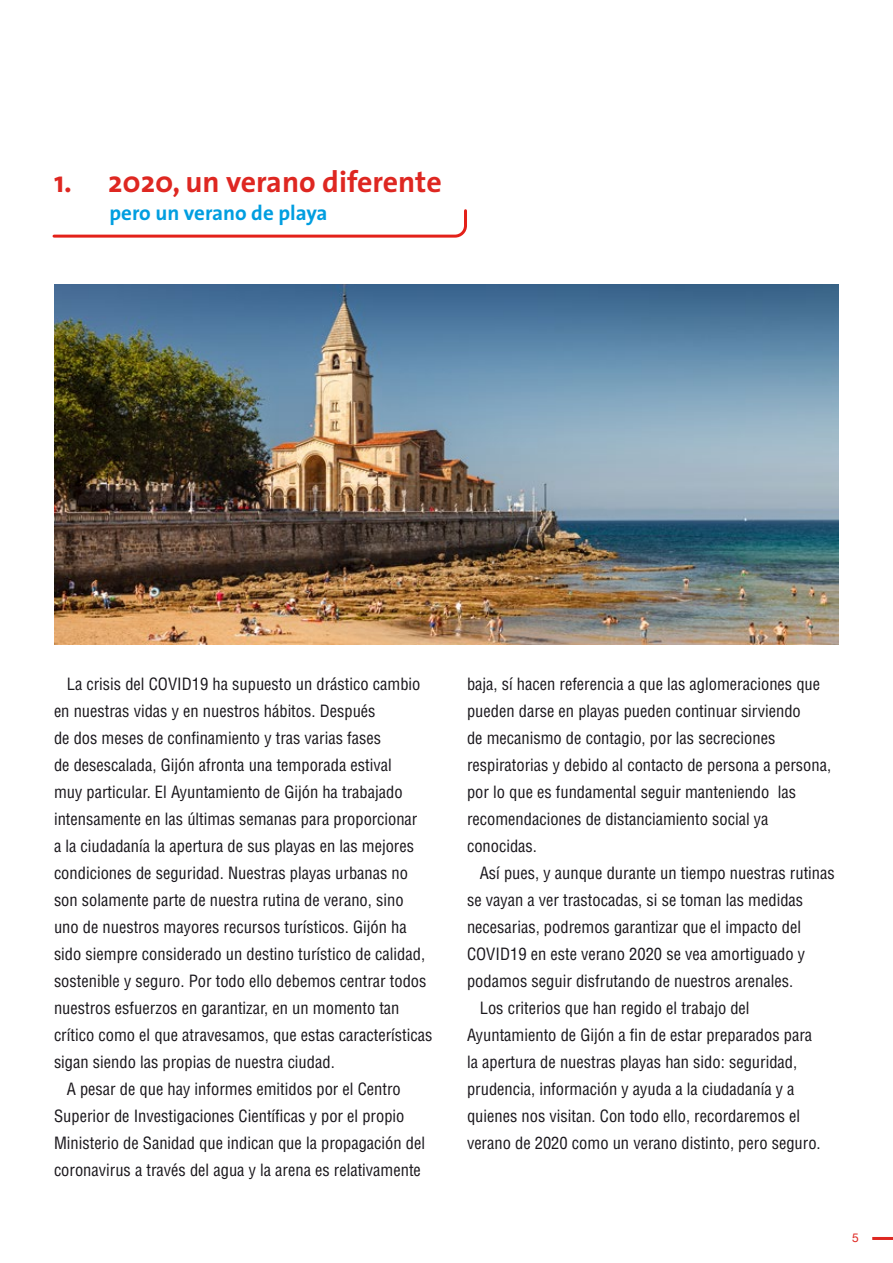
<style>
.page{position:relative;width:893px;height:1263px;background:#fff}
.page>*{position:absolute;margin:0;border:0;box-sizing:border-box;transform-origin:0 0}
.t1{font:700 30px "The Sans";color:#de2721}
.t2{font:700 21px "The Sans";color:#009ee0}
.t3{font:condensed 16.5px/27px "Helvetica LT Std";color:#1a171c}
.t4{font:12px "Helvetica Neue";color:#de2721}
</style>
<div class="page">
<hr style="left:872px;top:1237px;width:21px;height:3px;background:#de2721">
<svg style="left:52px;top:209px;width:415px;height:29px"></svg>
<img style="left:54px;top:284px;width:785px;height:360px">
<h1 class="t1" style="left:54px;top:157px;width:389px">1. 2020, un verano diferente</h1>
<p class="t2" style="left:109px;top:196px;width:220px">pero un verano de playa</p>
<p class="t3" style="left:67px;top:671px;width:355px">La crisis del COVID19 ha supuesto un drástico cambio</p>
<p class="t3" style="left:54px;top:698px;width:323px">en nuestras vidas y en nuestros hábitos. Después</p>
<p class="t3" style="left:54px;top:725px;width:329px">de dos meses de confinamiento y tras varias fases</p>
<p class="t3" style="left:54px;top:752px;width:339px">de desescalada, Gijón afronta una temporada estival</p>
<p class="t3" style="left:54px;top:779px;width:350px">muy particular. El Ayuntamiento de Gijón ha trabajado</p>
<p class="t3" style="left:54px;top:806px;width:365px">intensamente en las últimas semanas para proporcionar</p>
<p class="t3" style="left:54px;top:833px;width:362px">a la ciudadanía la apertura de sus playas en las mejores</p>
<p class="t3" style="left:54px;top:860px;width:356px">condiciones de seguridad. Nuestras playas urbanas no</p>
<p class="t3" style="left:54px;top:887px;width:351px">son solamente parte de nuestra rutina de verano, sino</p>
<p class="t3" style="left:54px;top:914px;width:354px">uno de nuestros mayores recursos turísticos. Gijón ha</p>
<p class="t3" style="left:54px;top:941px;width:373px">sido siempre considerado un destino turístico de calidad,</p>
<p class="t3" style="left:54px;top:968px;width:374px">sostenible y seguro. Por todo ello debemos centrar todos</p>
<p class="t3" style="left:54px;top:995px;width:347px">nuestros esfuerzos en garantizar, en un momento tan</p>
<p class="t3" style="left:54px;top:1022px;width:380px">crítico como el que atravesamos, que estas características</p>
<p class="t3" style="left:54px;top:1049px;width:282px">sigan siendo las propias de nuestra ciudad.</p>
<p class="t3" style="left:67px;top:1076px;width:336px">A pesar de que hay informes emitidos por el Centro</p>
<p class="t3" style="left:54px;top:1103px;width:352px">Superior de Investigaciones Científicas y por el propio</p>
<p class="t3" style="left:54px;top:1130px;width:373px">Ministerio de Sanidad que indican que la propagación del</p>
<p class="t3" style="left:54px;top:1157px;width:368px">coronavirus a través del agua y la arena es relativamente</p>
<p class="t3" style="left:467px;top:671px;width:366px">baja, sí hacen referencia a que las aglomeraciones que pueden darse en playas pueden continuar sirviendo<br>de mecanismo de contagio, por las secreciones respiratorias y debido al contacto de persona a persona, por lo que es fundamental seguir manteniendo las recomendaciones de distanciamiento social ya conocidas.</p>
<p class="t3" style="left:480px;top:860px;width:357px">Así pues, y aunque durante un tiempo nuestras rutinas</p>
<p class="t3" style="left:467px;top:887px;width:338px">se vayan a ver trastocadas, si se toman las medidas</p>
<p class="t3" style="left:467px;top:914px;width:335px">necesarias, podremos garantizar que el impacto del</p>
<p class="t3" style="left:467px;top:941px;width:340px">COVID19 en este verano 2020 se vea amortiguado y</p>
<p class="t3" style="left:467px;top:968px;width:328px">podamos seguir disfrutando de nuestros arenales.</p>
<p class="t3" style="left:480px;top:995px;width:271px">Los criterios que han regido el trabajo del</p>
<p class="t3" style="left:467px;top:1022px;width:347px">Ayuntamiento de Gijón a fin de estar preparados para</p>
<p class="t3" style="left:467px;top:1049px;width:332px">la apertura de nuestras playas han sido: seguridad,</p>
<p class="t3" style="left:467px;top:1076px;width:329px">prudencia, información y ayuda a la ciudadanía y a</p>
<p class="t3" style="left:467px;top:1103px;width:335px">quienes nos visitan. Con todo ello, recordaremos el</p>
<p class="t3" style="left:467px;top:1130px;width:355px">verano de 2020 como un verano distinto, pero seguro.</p>
<p class="t4" style="left:852px;top:1229px;width:8px">5</p>
</div>
